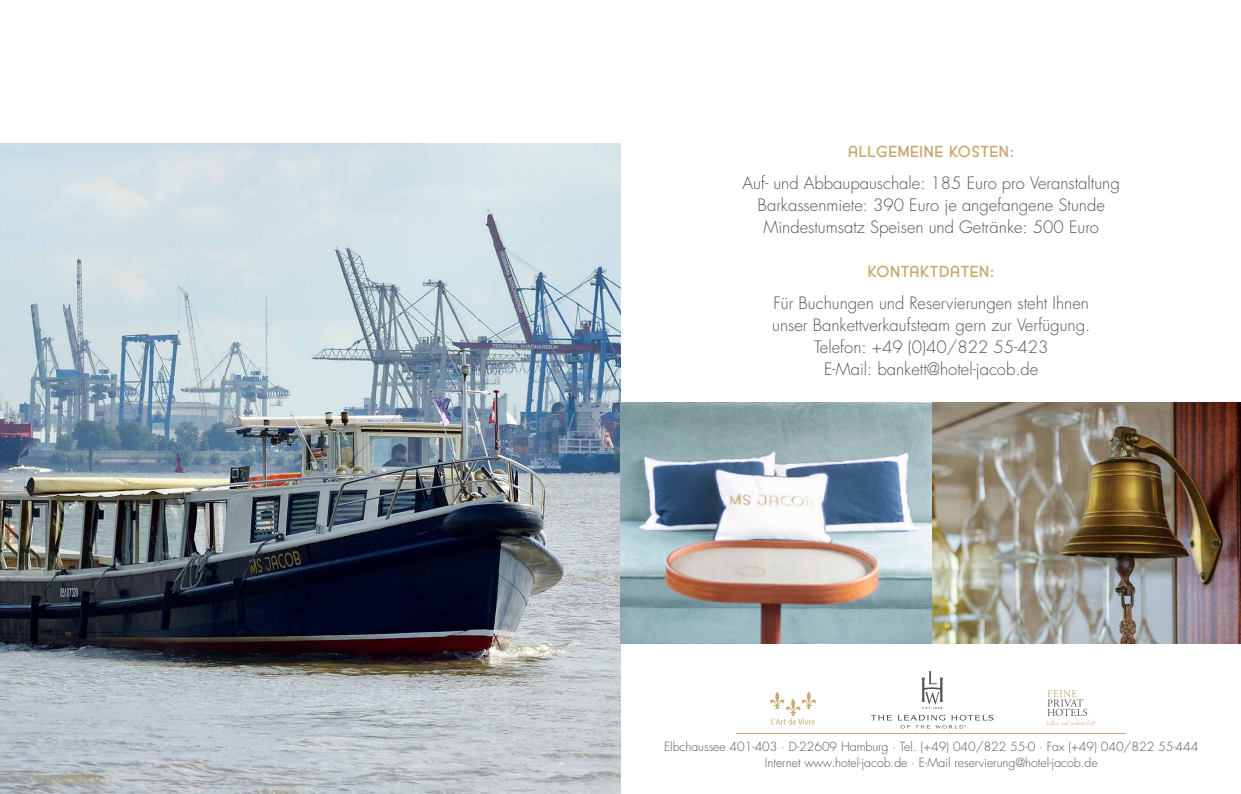
<style>
.page{position:relative;width:1241px;height:794px;background:#fff}
.page>*{position:absolute;margin:0;border:0;box-sizing:border-box;transform-origin:0 0}
.t1{font:300 16.62px/22.1px "Futura";color:#505559;text-align:center}
.t2{font:16.62px "Jacob Ext";color:#caa871}
.t3{font:300 12.25px/15.8px "Futura";color:#505559;text-align:center}
</style>
<div class="page">
<img style="left:0;top:144px;width:620px;height:650px">
<svg style="left:770px;top:692px;width:45px;height:33px"></svg>
<svg style="left:921px;top:671px;width:22px;height:38px"></svg>
<svg style="left:871px;top:715px;width:122px;height:13px"></svg>
<svg style="left:1046px;top:690px;width:49px;height:37px"></svg>
<hr style="left:736px;top:733px;width:389px;height:1px;background:#caa871">
<img style="left:931px;top:403px;width:309px;height:240px">
<img style="left:620px;top:403px;width:311px;height:240px">
<p class="t2" style="left:847px;top:141px;width:168px">ALLGEMEINE KOSTEN:</p>
<p class="t1" style="left:742px;top:172px;width:378px">Auf- und Abbaupauschale: 185 Euro pro Veranstaltung<br>Barkassenmiete: 390 Euro je angefangene Stunde<br>Mindestumsatz Speisen und Getränke: 500 Euro</p>
<p class="t2" style="left:867px;top:261px;width:129px">KONTAKTDATEN:</p>
<p class="t1" style="left:772px;top:292px;width:319px">Für Buchungen und Reservierungen steht Ihnen unser Bankettverkaufsteam gern zur Verfügung.<br>Telefon: +49 (0)40/822 55-423<br>E-Mail: bankett@hotel-jacob.de</p>
<p class="t3" style="left:664px;top:739px;width:535px">Elbchaussee 401-403 · D-22609 Hamburg · Tel. (+49) 040/822 55-0 · Fax (+49) 040/822 55-444<br>Internet www.hotel-jacob.de · E-Mail reservierung@hotel-jacob.de</p>
</div>
